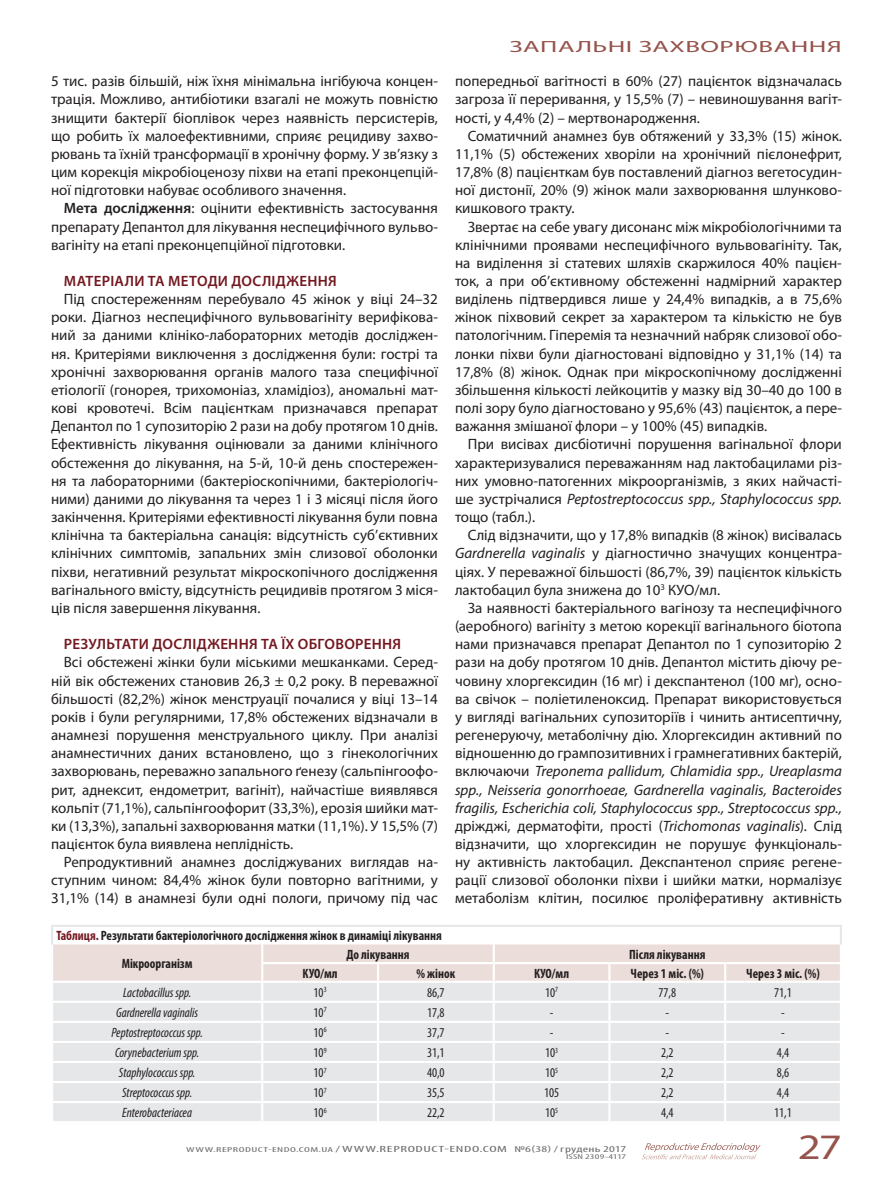
<style>
.page{position:relative;width:893px;height:1187px;background:#fff}
.page>*{position:absolute;margin:0;border:0;box-sizing:border-box;transform-origin:0 0}
.t1{font:35.85px "Myriad Pro";color:#95534b;scale:1.25 1}
.t2{font:16.2px "Myriad Pro";letter-spacing:.02em;color:#95534b;scale:1.67 1}
.t3{font:15px/18.1px "Myriad Pro";color:#231f20;text-align:justify}
.t4{font:600 15px "Myriad Pro";letter-spacing:.015em;color:#741820}
.t5{font:700 condensed 13.5px/27.9px "Myriad Pro";color:#231f20}
.t6{font:italic condensed 13.5px "Myriad Pro";color:#231f20}
.t7{font:condensed 13.5px "Myriad Pro";color:#231f20}
.t8{font:condensed 9px "Myriad Pro";letter-spacing:.035em;color:#6c6d70;scale:1.82 1}
.t9{font:condensed 7.2px "Myriad Pro";letter-spacing:.01em;color:#6c6d70;scale:1.67 1}
.s1{font-weight:600}
.s2{font-style:italic}
.s3{color:#741820}
.s4{font-size:7.2px}
</style>
<div class="page">
<svg style="left:642px;top:1143px;width:119px;height:16px"></svg>
<hr style="left:51px;top:924px;width:211px;height:2px;background:#e6e7e9">
<hr style="left:262px;top:924px;width:116px;height:2px;background:#e6e7e9">
<hr style="left:378px;top:924px;width:116px;height:2px;background:#e6e7e9">
<hr style="left:494px;top:924px;width:115px;height:2px;background:#e6e7e9">
<hr style="left:609px;top:924px;width:116px;height:2px;background:#e6e7e9">
<hr style="left:725px;top:924px;width:117px;height:2px;background:#e6e7e9">
<svg style="left:51px;top:926px;width:791px;height:194px"></svg>
<p class="t3" style="left:51px;top:72px;width:388px">5 тис. разів більшій, ніж їхня мінімальна інгібуюча концен&shy;трація. Можливо, антибіотики взагалі не можуть повністю знищити бактерії біоплівок через наявність персистерів, що робить їх малоефективними, сприяє рецидиву захво&shy;рювань та їхній трансформації в хронічну форму. У зв’язку з цим корекція мікробіоценозу піхви на етапі преконцепцій&shy;ної підготовки набуває особливого значення.</p>
<p class="t3" style="left:51px;top:199px;width:388px;text-indent:13px"><span class="s1">Мета дослідження</span>: оцінити ефективність застосування препарату Депантол для лікування неспецифічного вульво&shy;вагініту на етапі преконцепційної підготовки.</p>
<p class="t4" style="left:64px;top:271px;width:274px">МАТЕРІАЛИ ТА МЕТОДИ ДОСЛІДЖЕННЯ</p>
<p class="t3" style="left:51px;top:290px;width:388px;text-indent:13px">Під спостереженням перебувало 45 жінок у віці 24–32 роки. Діагноз неспецифічного вульвовагініту верифікова&shy;ний за даними клініко-лабораторних методів досліджен&shy;ня. Критеріями виключення з дослідження були: гострі та хронічні захворювання органів малого таза специфічної етіології (гонорея, трихомоніаз, хламідіоз), аномальні мат&shy;кові кровотечі. Всім пацієнткам призначався препарат Депантол по 1 супозиторію 2 рази на добу протягом 10 днів.<br>Ефективність лікування оцінювали за даними клінічного обстеження до лікування, на 5-й, 10-й день спостережен&shy;ня та лабораторними (бактеріоскопічними, бактеріологіч&shy;ними) даними до лікування та через 1 і 3 місяці після його закінчення. Критеріями ефективності лікування були повна клінічна та бактеріальна санація: відсутність суб’єктивних клінічних симптомів, запальних змін слизової оболонки піхви, негативний результат мікроскопічного дослідження вагінального вмісту, відсутність рецидивів протягом 3 міся&shy;ців після завершення лікування.</p>
<p class="t4" style="left:64px;top:634px;width:339px">РЕЗУЛЬТАТИ ДОСЛІДЖЕННЯ ТА ЇХ ОБГОВОРЕННЯ</p>
<p class="t3" style="left:51px;top:653px;width:388px;text-indent:13px">Всі обстежені жінки були міськими мешканками. Серед&shy;ній вік обстежених становив 26,3 ± 0,2 року. В переважної більшості (82,2%) жінок менструації почалися у віці 13–14 років і були регулярними, 17,8% обстежених відзначали в анамнезі порушення менструального циклу. При аналізі анамнестичних даних встановлено, що з гінекологічних захворювань, переважно запального ґенезу (сальпінгоофо&shy;рит, аднексит, ендометрит, вагініт), найчастіше виявлявся кольпіт (71,1%), сальпінгоофорит (33,3%), ерозія шийки мат&shy;ки (13,3%), запальні захворювання матки (11,1%). У 15,5% (7) пацієнток була виявлена неплідність.</p>
<p class="t3" style="left:51px;top:852px;width:388px;text-indent:13px">Репродуктивний анамнез досліджуваних виглядав на&shy;ступним чином: 84,4% жінок були повторно вагітними, у 31,1% (14) в анамнезі були одні пологи, причому під час</p>
<p class="t2" style="left:509px;top:36px;width:200px">ЗАПАЛЬНІ ЗАХВОРЮВАННЯ</p>
<p class="t3" style="left:455px;top:72px;width:388px">попередньої вагітності в 60% (27) пацієнток відзначалась загроза її переривання, у 15,5% (7) – невиношування вагіт&shy;ності, у 4,4% (2) – мертвонародження.</p>
<p class="t3" style="left:455px;top:126px;width:388px;text-indent:13px">Соматичний анамнез був обтяжений у 33,3% (15) жінок.<br>11,1% (5) обстежених хворіли на хронічний пієлонефрит, 17,8% (8) пацієнткам був поставлений діагноз вегетосудин&shy;ної дистонії, 20% (9) жінок мали захворювання шлунково&shy;кишкового тракту.</p>
<p class="t3" style="left:455px;top:217px;width:388px;text-indent:13px">Звертає на себе увагу дисонанс між мікробіологічними та клінічними проявами неспецифічного вульвовагініту. Так, на виділення зі статевих шляхів скаржилося 40% пацієн&shy;ток, а при об’єктивному обстеженні надмірний характер виділень підтвердився лише у 24,4% випадків, а в 75,6% жінок піхвовий секрет за характером та кількістю не був патологічним. Гіперемія та незначний набряк слизової обо&shy;лонки піхви були діагностовані відповідно у 31,1% (14) та 17,8% (8) жінок. Однак при мікроскопічному дослідженні збільшення кількості лейкоцитів у мазку від 30–40 до 100 в полі зору було діагностовано у 95,6% (43) пацієнток, а пере&shy;важання змішаної флори – у 100% (45) випадків.</p>
<p class="t3" style="left:455px;top:435px;width:388px;text-indent:13px">При висівах дисбіотичні порушення вагінальної флори характеризувалися переважанням над лактобацилами різ&shy;них умовно-патогенних мікроорганізмів, з яких найчасті&shy;ше зустрічалися <span class="s2">Peptostreptococcus spp., Staphylococcus spp. </span>тощо (табл.).</p>
<p class="t3" style="left:455px;top:526px;width:388px;text-indent:13px">Слід відзначити, що у 17,8% випадків (8 жінок) висівалась <span class="s2">Gardnerella vaginalis</span> у діагностично значущих концентра&shy;ціях. У переважної більшості (86,7%, 39) пацієнток кількість лактобацил була знижена до 10<sup>3</sup> КУО/мл.</p>
<p class="t3" style="left:455px;top:598px;width:388px;text-indent:13px">За наявності бактеріального вагінозу та неспецифічного (аеробного) вагініту з метою корекції вагінального біотопа нами призначався препарат Депантол по 1 супозиторію 2 рази на добу протягом 10 днів. Депантол містить діючу ре&shy;човину хлоргексидин (16 мг) і декспантенол (100 мг), осно&shy;ва свічок – поліетиленоксид. Препарат використовується у вигляді вагінальних супозиторіїв і чинить антисептичну, регенеруючу, метаболічну дію. Хлоргексидин активний по відношенню до грампозитивних і грамнегативних бактерій, включаючи <span class="s2">Treponema pallidum, Chlamidia spp., Ureaplasma spp., Neisseria gonorrhoeae, Gardnerella vaginalis, Bacteroides fragilis, Escherichia coli, Staphylococcus spp., Streptococcus spp., </span>дріжджі, дерматофіти, прості (<span class="s2">Trichomonas vaginalis</span>). Слід відзначити, що хлоргексидин не порушує функціональ&shy;ну активність лактобацил. Декспантенол сприяє регене&shy;рації слизової оболонки піхви і шийки матки, нормалізує метаболізм клітин, посилює проліферативну активність</p>
<p class="t5" style="left:122px;top:921px;width:322px;text-indent:-65px"><span class="s3">Таблиця.</span> Результати бактеріологічного дослідження жінок в динаміці лікування<br>Мікроорганізм</p>
<p class="t5" style="left:346px;top:940px;width:65px">До лікування</p>
<p class="t5" style="left:629px;top:940px;width:78px">Після лікування</p>
<p class="t5" style="left:303px;top:958px;width:37px">КУО/мл</p>
<p class="t5" style="left:417px;top:958px;width:40px">% жінок</p>
<p class="t5" style="left:534px;top:958px;width:37px">КУО/мл</p>
<p class="t5" style="left:631px;top:958px;width:75px">Через 1 міс. (%)</p>
<p class="t5" style="left:746px;top:958px;width:75px">Через 3 міс. (%)</p>
<p class="t6" style="left:123px;top:984px;width:70px">Lactobacillus spp.</p>
<p class="t7" style="left:314px;top:984px;width:15px">10<sup>3</sup></p>
<p class="t7" style="left:427px;top:984px;width:19px">86,7</p>
<p class="t7" style="left:545px;top:984px;width:15px">10<sup>7</sup></p>
<p class="t7" style="left:658px;top:984px;width:19px">77,8</p>
<p class="t7" style="left:774px;top:984px;width:19px">71,1</p>
<p class="t6" style="left:116px;top:1004px;width:84px">Gardnerella vaginalis</p>
<p class="t7" style="left:314px;top:1004px;width:15px">10<sup>7</sup></p>
<p class="t7" style="left:427px;top:1004px;width:19px">17,8</p>
<p class="t7" style="left:550px;top:1004px;width:5px">-</p>
<p class="t7" style="left:665px;top:1004px;width:5px">-</p>
<p class="t7" style="left:781px;top:1004px;width:5px">-</p>
<p class="t6" style="left:111px;top:1024px;width:93px">Peptostreptococcus spp.</p>
<p class="t7" style="left:314px;top:1024px;width:15px">10<sup>6</sup></p>
<p class="t7" style="left:427px;top:1024px;width:19px">37,7</p>
<p class="t7" style="left:550px;top:1024px;width:5px">-</p>
<p class="t7" style="left:665px;top:1024px;width:5px">-</p>
<p class="t7" style="left:781px;top:1024px;width:5px">-</p>
<p class="t6" style="left:115px;top:1044px;width:86px">Corynebacterium spp.</p>
<p class="t7" style="left:314px;top:1044px;width:15px">10<sup>9</sup></p>
<p class="t7" style="left:427px;top:1044px;width:19px">31,1</p>
<p class="t7" style="left:545px;top:1044px;width:15px">10<sup>3</sup></p>
<p class="t7" style="left:661px;top:1044px;width:14px">2,2</p>
<p class="t7" style="left:777px;top:1044px;width:14px">4,4</p>
<p class="t6" style="left:119px;top:1064px;width:78px">Staphylococcus spp.</p>
<p class="t7" style="left:314px;top:1064px;width:15px">10<sup>7</sup></p>
<p class="t7" style="left:427px;top:1064px;width:19px">40,0</p>
<p class="t7" style="left:545px;top:1064px;width:15px">10<sup>5</sup></p>
<p class="t7" style="left:661px;top:1064px;width:14px">2,2</p>
<p class="t7" style="left:777px;top:1064px;width:14px">8,6</p>
<p class="t6" style="left:122px;top:1084px;width:72px">Streptococcus spp.</p>
<p class="t7" style="left:314px;top:1084px;width:15px">10<sup>7</sup></p>
<p class="t7" style="left:427px;top:1084px;width:19px">35,5</p>
<p class="t7" style="left:544px;top:1084px;width:17px">105</p>
<p class="t7" style="left:661px;top:1084px;width:14px">2,2</p>
<p class="t7" style="left:777px;top:1084px;width:14px">4,4</p>
<p class="t6" style="left:122px;top:1104px;width:71px">Enterobacteriacea</p>
<p class="t7" style="left:314px;top:1104px;width:15px">10<sup>6</sup></p>
<p class="t7" style="left:427px;top:1104px;width:19px">22,2</p>
<p class="t7" style="left:545px;top:1104px;width:15px">10<sup>5</sup></p>
<p class="t7" style="left:661px;top:1104px;width:14px">4,4</p>
<p class="t7" style="left:774px;top:1104px;width:19px">11,1</p>
<p class="t8" style="left:186px;top:1142px;width:243px"><span class="s4">WWW.REPRODUCT-ENDO.COM.UA</span> /WWW.REPRODUCT-ENDO.COM №6(38) / грудень 2017</p>
<p class="t9" style="left:566px;top:1152px;width:37px">ISSN 2309-4117</p>
<h1 class="t1" style="left:798px;top:1124px;width:37px">27</h1>
</div>
